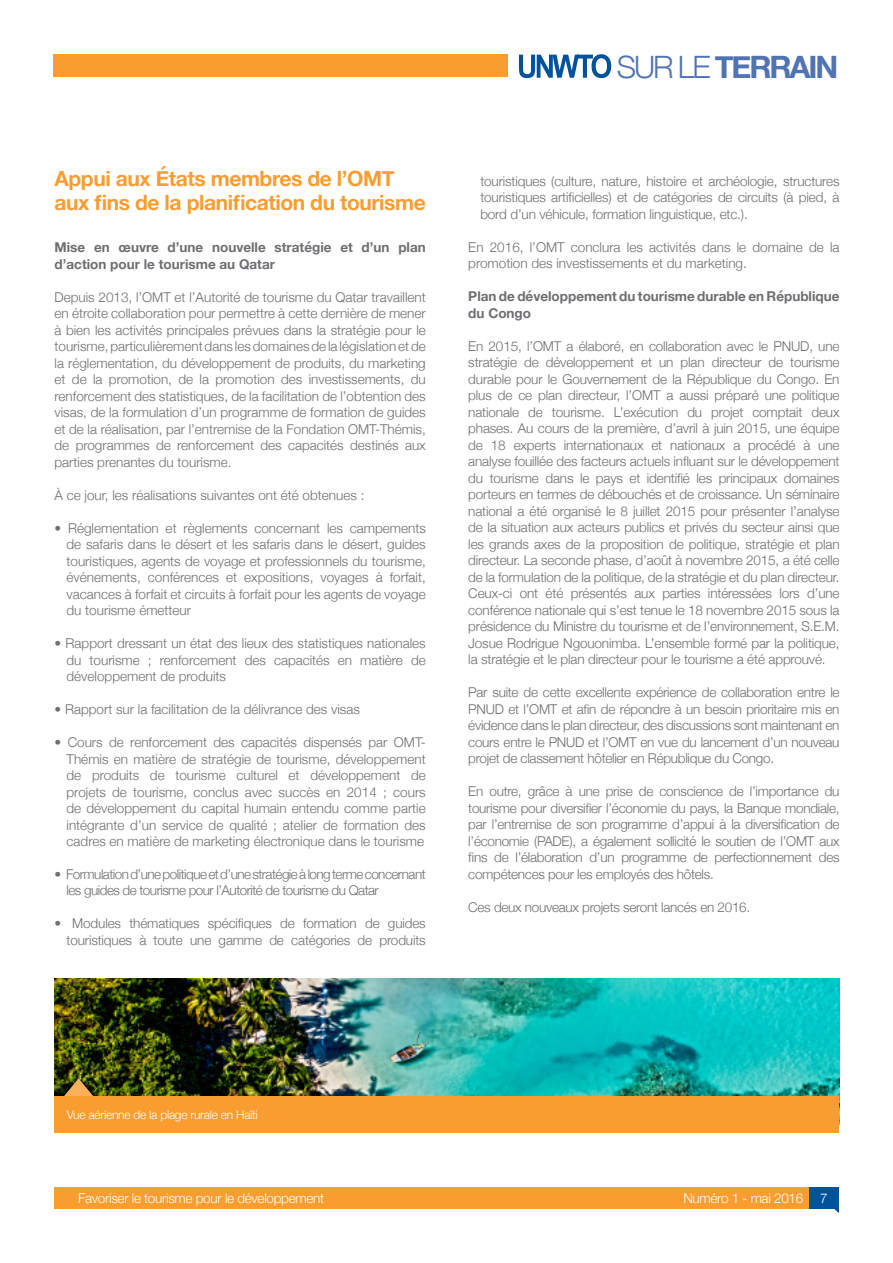
<style>
.page{position:relative;width:893px;height:1263px;background:#fff}
.page>*{position:absolute;margin:0;border:0;box-sizing:border-box;transform-origin:0 0}
.t1{font:700 30.75px "Helvetica Neue";letter-spacing:-.07em;color:#5074b1}
.t2{font:700 21px/24px "Helvetica Neue";letter-spacing:-.02em;color:#f99d31}
.t3{font:300 13.5px/16.5px "Helvetica Neue";letter-spacing:-.01em;color:#6d6e71;text-align:justify}
.t4{font:700 13.5px/16.5px "Helvetica Neue";color:#6d6e71}
.t5{font:300 13.5px/16.5px "Helvetica Neue";letter-spacing:-.04em;color:#6d6e71}
.t6{font:300 13.5px "Helvetica Neue";letter-spacing:-.02em;color:#fff}
.t7{font:300 12px "Helvetica Neue";letter-spacing:-.02em;color:#fff}
.s1{font-weight:300}
</style>
<div class="page">
<div style="left:54px;top:1187px;width:785px;height:22px;background:#f99d31"></div>
<div style="left:809px;top:1187px;width:30px;height:22px;background:#00539b"></div>
<svg style="left:834px;top:1209px;width:5px;height:4px"></svg>
<div style="left:53px;top:54px;width:455px;height:23px;background:#f99d31"></div>
<img style="left:55px;top:978px;width:784px;height:118px">
<svg style="left:59px;top:1078px;width:39px;height:18px"></svg>
<div style="left:54px;top:1096px;width:785px;height:37px;background:#f99d31"></div>
<svg style="left:519px;top:54px;width:92px;height:24px"></svg>
<h2 class="t2" style="left:55px;top:167px;width:373px">Appui aux États membres de l’OMT aux fins de la planification du tourisme</h2>
<p class="t4" style="left:55px;top:239px;width:373px">Mise en œuvre d’une nouvelle stratégie et d’un plan d’action pour le tourisme au Qatar</p>
<p class="t3" style="left:55px;top:287px;width:373px">Depuis 2013, l’OMT et l’Autorité de tourisme du Qatar travaillent en étroite collaboration pour permettre à cette dernière de mener à bien les activités principales prévues dans la stratégie pour le tourisme, particulièrement dans les domaines de la législation et de la réglementation, du développement de produits, du marketing et de la promotion, de la promotion des investissements, du renforcement des statistiques, de la facilitation de l’obtention des visas, de la formulation d’un programme de formation de guides et de la réalisation, par l’entremise de la Fondation OMT-Thémis, de programmes de renforcement des capacités destinés aux parties prenantes du tourisme.</p>
<p class="t3" style="left:55px;top:485px;width:311px">À ce jour, les réalisations suivantes ont été obtenues :</p>
<p class="t3" style="left:67px;top:518px;width:361px;text-indent:-12px">• Réglementation et règlements concernant les campements de safaris dans le désert et les safaris dans le désert, guides touristiques, agents de voyage et professionnels du tourisme, événements, conférences et expositions, voyages à forfait, vacances à forfait et circuits à forfait pour les agents de voyage du tourisme émetteur</p>
<p class="t3" style="left:67px;top:634px;width:361px;text-indent:-12px">• Rapport dressant un état des lieux des statistiques nationales du tourisme ; renforcement des capacités en matière de développement de produits</p>
<p class="t3" style="left:55px;top:700px;width:307px">• Rapport sur la facilitation de la délivrance des visas</p>
<p class="t3" style="left:67px;top:733px;width:361px;text-indent:-12px">• Cours de renforcement des capacités dispensés par OMT-Thémis en matière de stratégie de tourisme, développement de produits de tourisme culturel et développement de projets de tourisme, conclus avec succès en 2014 ; cours de développement du capital humain entendu comme partie intégrante d’un service de qualité ; atelier de formation des cadres en matière de marketing électronique dans le tourisme</p>
<p class="t5" style="left:67px;top:865px;width:361px;text-indent:-12px">• Formulation d’une politique et d’une stratégie à long terme concernant les guides de tourisme pour l’Autorité de tourisme du Qatar</p>
<p class="t3" style="left:55px;top:914px;width:373px;text-align:right">• Modules thématiques spécifiques de formation de guides touristiques à toute une gamme de catégories de produits</p>
<h1 class="t1" style="left:617px;top:43px;width:223px"><span class="s1">SUR LE</span> TERRAIN</h1>
<p class="t3" style="left:480px;top:172px;width:361px">touristiques (culture, nature, histoire et archéologie, structures touristiques artificielles) et de catégories de circuits (à pied, à bord d’un véhicule, formation linguistique, etc.).</p>
<p class="t3" style="left:468px;top:238px;width:373px">En 2016, l’OMT conclura les activités dans le domaine de la promotion des investissements et du marketing.</p>
<p class="t4" style="left:468px;top:289px;width:373px">Plan de développement du tourisme durable en République du Congo</p>
<p class="t3" style="left:468px;top:337px;width:373px">En 2015, l’OMT a élaboré, en collaboration avec le PNUD, une stratégie de développement et un plan directeur de tourisme durable pour le Gouvernement de la République du Congo. En plus de ce plan directeur, l’OMT a aussi préparé une politique nationale de tourisme. L’exécution du projet comptait deux phases. Au cours de la première, d’avril à juin 2015, une équipe de 18 experts internationaux et nationaux a procédé à une analyse fouillée des facteurs actuels influant sur le développement du tourisme dans le pays et identifié les principaux domaines porteurs en termes de débouchés et de croissance. Un séminaire national a été organisé le 8 juillet 2015 pour présenter l’analyse de la situation aux acteurs publics et privés du secteur ainsi que les grands axes de la proposition de politique, stratégie et plan directeur. La seconde phase, d’août à novembre 2015, a été celle de la formulation de la politique, de la stratégie et du plan directeur.<br>Ceux-ci ont été présentés aux parties intéressées lors d’une conférence nationale qui s’est tenue le 18 novembre 2015 sous la présidence du Ministre du tourisme et de l’environnement, S.E.M.<br>Josue Rodrigue Ngouonimba. L’ensemble formé par la politique, la stratégie et le plan directeur pour le tourisme a été approuvé.</p>
<p class="t3" style="left:468px;top:683px;width:373px">Par suite de cette excellente expérience de collaboration entre le PNUD et l’OMT et afin de répondre à un besoin prioritaire mis en évidence dans le plan directeur, des discussions sont maintenant en cours entre le PNUD et l’OMT en vue du lancement d’un nouveau projet de classement hôtelier en République du Congo.</p>
<p class="t3" style="left:468px;top:782px;width:373px">En outre, grâce à une prise de conscience de l’importance du tourisme pour diversifier l’économie du pays, la Banque mondiale, par l’entremise de son programme d’appui à la diversification de l’économie (PADE), a également sollicité le soutien de l’OMT aux fins de l’élaboration d’un programme de perfectionnement des compétences pour les employés des hôtels.</p>
<p class="t3" style="left:468px;top:898px;width:283px">Ces deux nouveaux projets seront lancés en 2016.</p>
<p class="t7" style="left:67px;top:1105px;width:192px">Vue aérienne de la plage rurale en Haïti</p>
<p class="t6" style="left:78px;top:1187px;width:247px">Favoriser le tourisme pour le développement</p>
<p class="t6" style="left:683px;top:1187px;width:121px">Numéro 1 - mai 2016</p>
<p class="t6" style="left:820px;top:1187px;width:9px">7</p>
</div>
